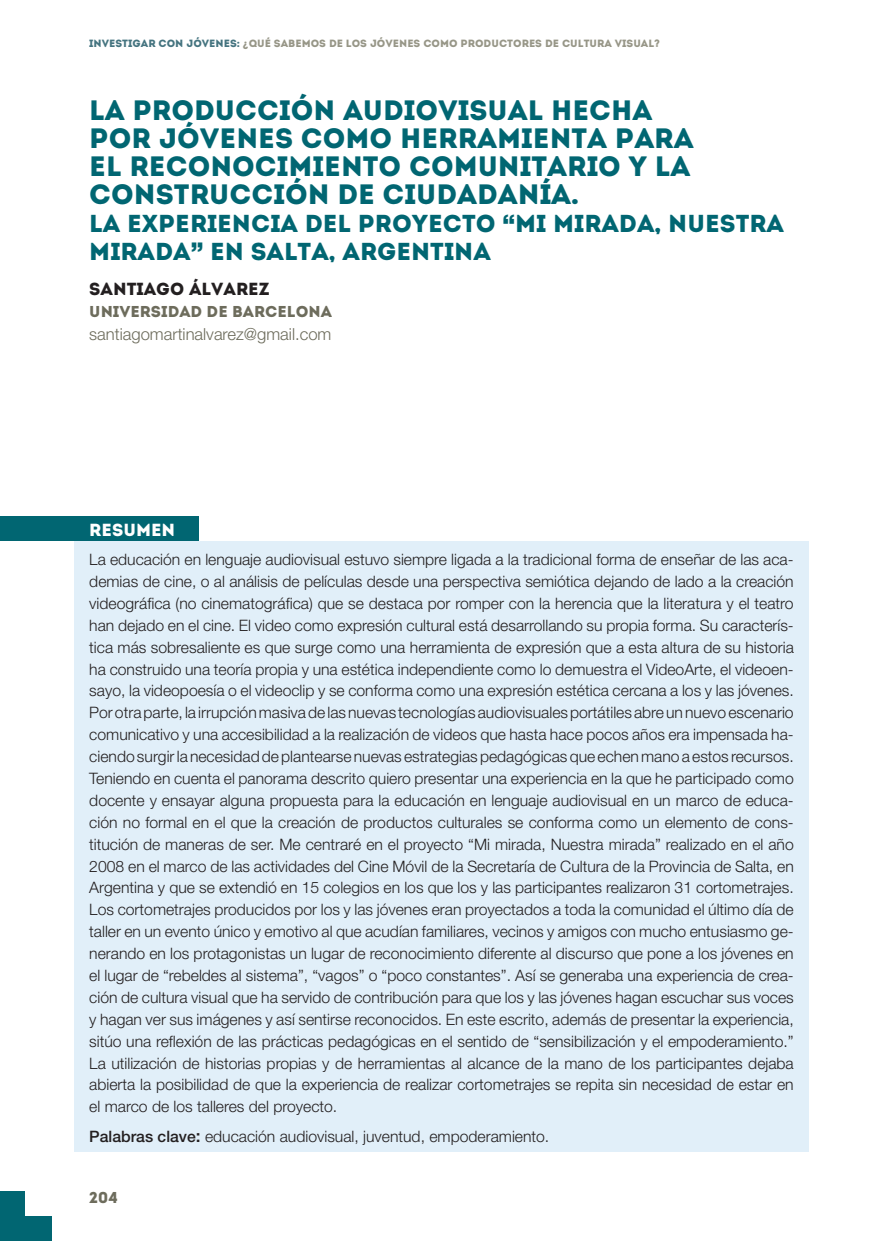
<style>
.page{position:relative;width:893px;height:1241px;background:#fff}
.page>*{position:absolute;margin:0;border:0;box-sizing:border-box;transform-origin:0 0}
.t1{font:28px/28px "Intro";color:#016672}
.t2{font:24.5px/28px "Intro";color:#016672}
.t3{font:17.5px "Intro";color:#231f20}
.TITULO{font:17.5px "Intro";color:#fff}
.texto_normal{font:300 16.62px "Helvetica Neue";color:#6d6c5c}
.texto_RESUMEN{font:300 15.75px/21.9px "Helvetica Neue";color:#231f20;text-align:justify}
.t4{font:15.75px "Intro";color:#6d6c5c}
.t5{font:10.5px "Intro";color:#979687}
.s1{color:#457480}
.s2{font-family:"Helvetica Neue";font-weight:900}
.s3{font-weight:500}
.s4{font-weight:500;font-size:17.5px}
</style>
<div class="page">
<div style="left:0;top:1191px;width:25px;height:49px;background:#016672"></div>
<div style="left:0;top:1215px;width:52px;height:25px;background:#016672"></div>
<div style="left:74px;top:541px;width:735px;height:610px;background:#e1eff9"></div>
<div style="left:0;top:516px;width:198px;height:25px;background:#016672"></div>
<p class="t5" style="left:89px;top:37px;width:572px"><span class="s1">INVESTIGAR CON JÓVENES:</span> ¿QUÉ SABEMOS DE LOS JÓVENES COMO PRODUCTORES DE CULTURA VISUAL?</p>
<p class="t1" style="left:89px;top:96px;width:606px">LA PRODUCCIÓN AUDIOVISUAL HECHA POR JÓVENES COMO HERRAMIENTA PARA EL RECONOCIMIENTO COMUNITARIO Y LA CONSTRUCCIÓN DE CIUDADANÍA.</p>
<p class="t2" style="left:89px;top:210px;width:696px">LA EXPERIENCIA DEL PROYECTO <span class="s2">“</span>MI MIRADA, NUESTRA<br>MIRADA<span class="s2">”</span> EN SALTA, ARGENTINA</p>
<p class="t3" style="left:89px;top:278px;width:182px">SANTIAGO ÁLVAREZ</p>
<p class="t4" style="left:89px;top:302px;width:244px">UNIVERSIDAD DE BARCELONA</p>
<p class="texto_normal" style="left:89px;top:323px;width:244px">santiagomartinalvarez@gmail.com</p>
<p class="TITULO" style="left:89px;top:519px;width:87px">RESUMEN</p>
<p class="texto_RESUMEN" style="left:89px;top:548px;width:706px">La educación en lenguaje audiovisual estuvo siempre ligada a la tradicional forma de enseñar de las aca&shy;demias de cine, o al análisis de películas desde una perspectiva semiótica dejando de lado a la creación videográfica (no cinematográfica) que se destaca por romper con la herencia que la literatura y el teatro han dejado en el cine. El video como expresión cultural está desarrollando su propia forma. Su caracterís&shy;tica más sobresaliente es que surge como una herramienta de expresión que a esta altura de su historia ha construido una teoría propia y una estética independiente como lo demuestra el VideoArte, el videoen&shy;sayo, la videopoesía o el videoclip y se conforma como una expresión estética cercana a los y las jóvenes.<br>Por otra parte, la irrupción masiva de las nuevas tecnologías audiovisuales portátiles abre un nuevo escenario comunicativo y una accesibilidad a la realización de videos que hasta hace pocos años era impensada ha&shy;ciendo surgir la necesidad de plantearse nuevas estrategias pedagógicas que echen mano a estos recursos.<br>Teniendo en cuenta el panorama descrito quiero presentar una experiencia en la que he participado como docente y ensayar alguna propuesta para la educación en lenguaje audiovisual en un marco de educa&shy;ción no formal en el que la creación de productos culturales se conforma como un elemento de cons&shy;titución de maneras de ser. Me centraré en el proyecto “Mi mirada, Nuestra mirada” realizado en el año 2008 en el marco de las actividades del Cine Móvil de la Secretaría de Cultura de la Provincia de Salta, en Argentina y que se extendió en 15 colegios en los que los y las participantes realizaron 31 cortometrajes.<br>Los cortometrajes producidos por los y las jóvenes eran proyectados a toda la comunidad el último día de taller en un evento único y emotivo al que acudían familiares, vecinos y amigos con mucho entusiasmo ge&shy;nerando en los protagonistas un lugar de reconocimiento diferente al discurso que pone a los jóvenes en el lugar de “rebeldes al sistema”, “vagos” o “poco constantes”. Así se generaba una experiencia de crea&shy;ción de cultura visual que ha servido de contribución para que los y las jóvenes hagan escuchar sus voces y hagan ver sus imágenes y así sentirse reconocidos. En este escrito, además de presentar la experiencia, sitúo una reflexión de las prácticas pedagógicas en el sentido de “sensibilización y el empoderamiento.” La utilización de historias propias y de herramientas al alcance de la mano de los participantes dejaba abierta la posibilidad de que la experiencia de realizar cortometrajes se repita sin necesidad de estar en el marco de los talleres del proyecto.</p>
<p class="texto_RESUMEN" style="left:89px;top:1124px;width:462px"><span class="s3">Palabras clave</span><span class="s4">:</span> educación audiovisual, juventud, empoderamiento.</p>
<p class="t4" style="left:89px;top:1187px;width:30px">204</p>
</div>
